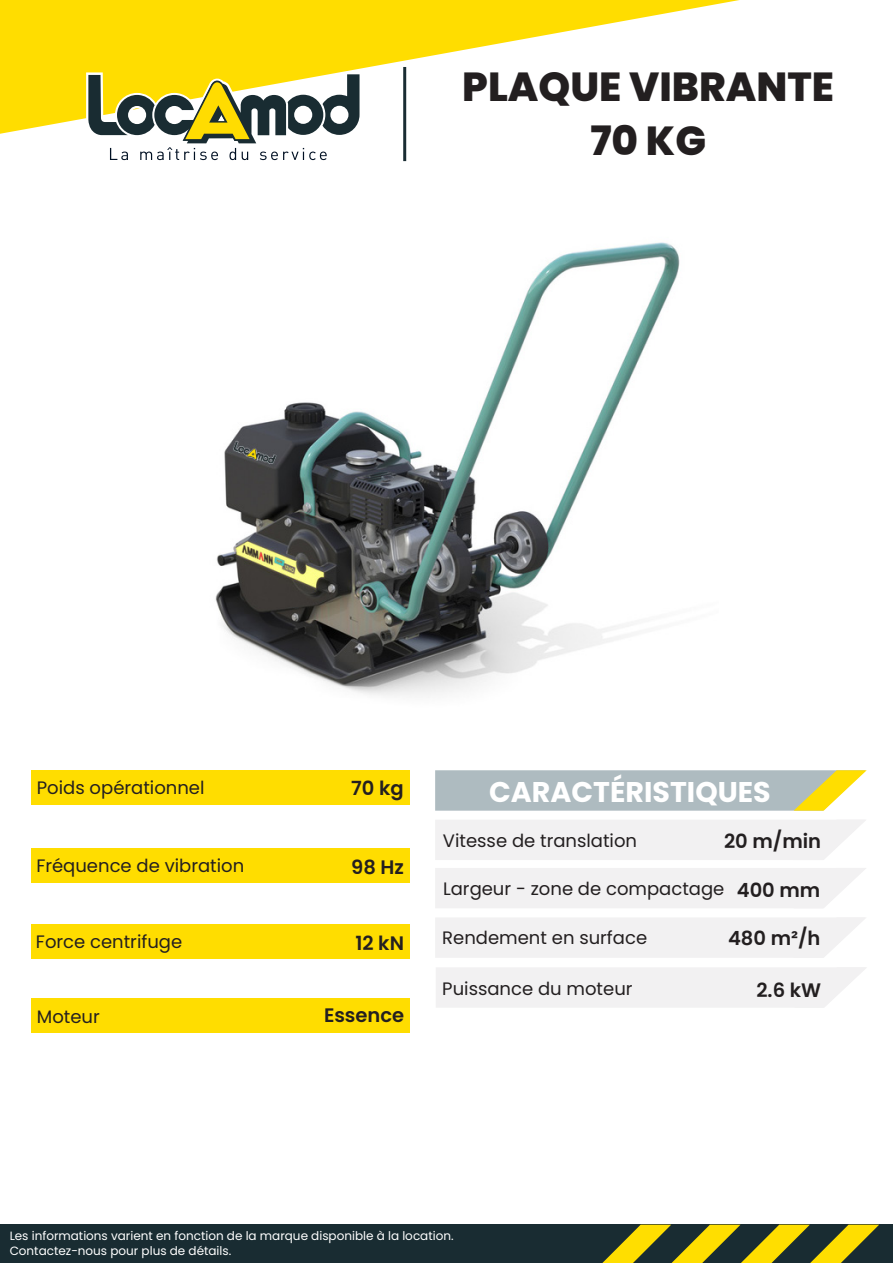
<style>
.page{position:relative;width:893px;height:1263px;background:#fff}
.page>*{position:absolute;margin:0;border:0;box-sizing:border-box;transform-origin:0 0}
.t1{font:800 40.5px "Poppins";color:#231f20}
.t2{font:700 28.5px "Poppins";color:#fff}
.t3{font:600 19.5px "Poppins";color:#231f20}
.t4{font:18px "Poppins";color:#231f20}
.t5{font:12px "Poppins";color:#fff}
</style>
<div class="page">
<svg style="left:0;top:0;width:739px;height:134px;fill:#fd0"></svg>
<div style="left:0;top:1225px;width:893px;height:38px;background:#192c32"></div>
<svg style="left:86px;top:72px;width:276px;height:88px"></svg>
<svg style="left:602px;top:1225px;width:277px;height:38px"></svg>
<hr style="left:403px;top:67px;width:3px;height:94px;background:#192c32">
<img style="left:215px;top:242px;width:465px;height:454px">
<div style="left:435px;top:917px;width:430px;height:41px;background:#f2f1f2"></div>
<svg style="left:435px;top:770px;width:432px;height:41px;background:#b8c1b6"></svg>
<div style="left:31px;top:925px;width:379px;height:34px;background:#fd0"></div>
<div style="left:31px;top:848px;width:379px;height:35px;background:#fd0"></div>
<div style="left:31px;top:770px;width:379px;height:35px;background:#fd0"></div>
<div style="left:31px;top:998px;width:379px;height:35px;background:#fd0"></div>
<div style="left:436px;top:967px;width:430px;height:41px;background:#f2f1f2"></div>
<div style="left:435px;top:820px;width:431px;height:40px;background:#f2f1f2"></div>
<div style="left:435px;top:868px;width:431px;height:40px;background:#f2f1f2"></div>
<p class="t1" style="left:462px;top:63px;width:373px">PLAQUE VIBRANTE</p>
<p class="t1" style="left:590px;top:117px;width:117px">70 KG</p>
<p class="t4" style="left:37px;top:778px;width:169px">Poids opérationnel</p>
<p class="t2" style="left:489px;top:776px;width:283px">CARACTÉRISTIQUES</p>
<p class="t3" style="left:351px;top:777px;width:54px">70 kg</p>
<p class="t4" style="left:36px;top:855px;width:209px">Fréquence de vibration</p>
<p class="t4" style="left:36px;top:931px;width:148px">Force centrifuge</p>
<p class="t3" style="left:351px;top:855px;width:54px">98 Hz</p>
<p class="t3" style="left:355px;top:932px;width:50px">12 kN</p>
<p class="t4" style="left:37px;top:1006px;width:64px">Moteur</p>
<p class="t3" style="left:324px;top:1004px;width:81px">Essence</p>
<p class="t3" style="left:724px;top:830px;width:99px">20 m/min</p>
<p class="t4" style="left:443px;top:830px;width:196px">Vitesse de translation</p>
<p class="t4" style="left:443px;top:878px;width:283px">Largeur - zone de compactage</p>
<p class="t3" style="left:737px;top:879px;width:85px">400 mm</p>
<p class="t3" style="left:728px;top:927px;width:94px">480 m²/h</p>
<p class="t3" style="left:756px;top:979px;width:66px">2.6 kW</p>
<p class="t4" style="left:442px;top:927px;width:206px">Rendement en surface</p>
<p class="t4" style="left:442px;top:979px;width:192px">Puissance du moteur</p>
<p class="t5" style="left:10px;top:1229px;width:445px">Les informations varient en fonction de la marque disponible à la location.</p>
<p class="t5" style="left:10px;top:1244px;width:223px">Contactez-nous pour plus de détails.</p>
</div>
